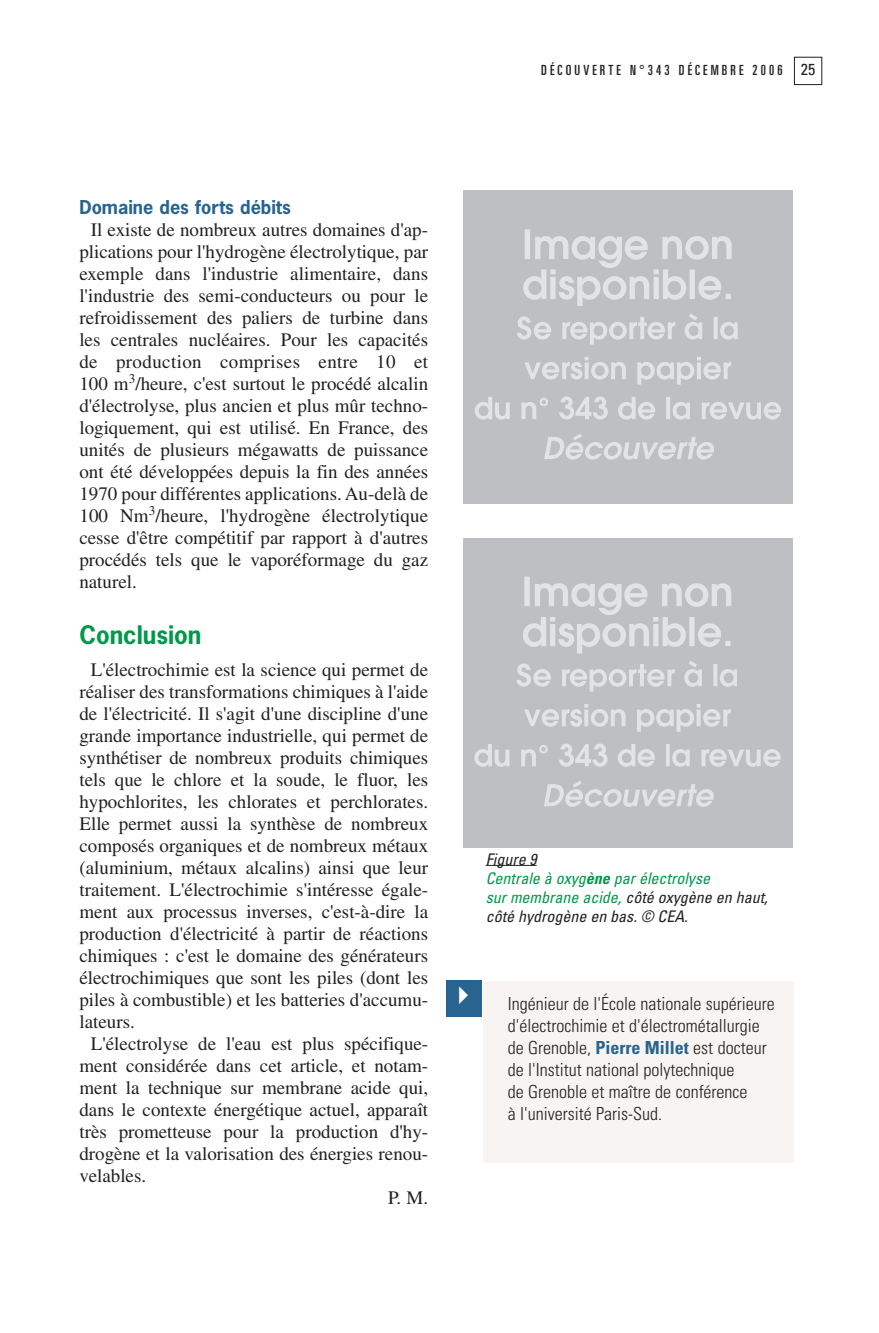
<style>
.page{position:relative;width:879px;height:1333px;background:#fff}
.page>*{position:absolute;margin:0;border:0;box-sizing:border-box;transform-origin:0 0}
.t1{font:700 24px "News Gothic";color:#00984a}
.t2{font:19px/22px "Times";color:#231f20;text-align:justify}
.t3{font:300 condensed 18px/22px "Univers";color:#231f20}
.t4{font:700 18px "News Gothic";color:#28648f}
.t5{font:italic condensed 16px/19px "Univers";color:#231f20}
.t6{font:ultra-condensed 14px "Univers";letter-spacing:.225em;color:#231f20}
.s1{font-stretch:condensed;font-size:16px}
.s2{color:#00984a}
.s3{font-weight:700;color:#00984a}
.s4{font-weight:700;color:#28648f}
</style>
<div class="page">
<div style="left:794px;top:57px;width:28px;height:28px;border:1px solid #231f20"></div>
<div style="left:483px;top:980px;width:311px;height:182px;background:#f7f4f2"></div>
<div style="left:447px;top:980px;width:35px;height:36px;background:#28648f"></div>
<div style="left:463px;top:189px;width:330px;height:314px;background:#bebfc2"></div>
<hr style="left:486px;top:865px;width:51px;height:1px;background:#231f20">
<div style="left:463px;top:537px;width:329px;height:310px;background:#bebfc2"></div>
<svg style="left:523px;top:229px;width:208px;height:77px"></svg>
<svg style="left:517px;top:314px;width:220px;height:30px"></svg>
<svg style="left:525px;top:357px;width:206px;height:27px"></svg>
<svg style="left:475px;top:397px;width:35px;height:22px"></svg>
<svg style="left:521px;top:398px;width:27px;height:21px"></svg>
<svg style="left:559px;top:396px;width:96px;height:23px"></svg>
<svg style="left:666px;top:397px;width:24px;height:22px"></svg>
<svg style="left:702px;top:402px;width:79px;height:17px"></svg>
<svg style="left:544px;top:434px;width:170px;height:25px"></svg>
<svg style="left:523px;top:576px;width:208px;height:77px"></svg>
<svg style="left:516px;top:661px;width:221px;height:30px"></svg>
<svg style="left:524px;top:704px;width:207px;height:27px"></svg>
<svg style="left:474px;top:744px;width:35px;height:22px"></svg>
<svg style="left:521px;top:745px;width:27px;height:21px"></svg>
<svg style="left:559px;top:743px;width:96px;height:23px"></svg>
<svg style="left:666px;top:744px;width:24px;height:22px"></svg>
<svg style="left:701px;top:749px;width:79px;height:17px"></svg>
<svg style="left:544px;top:781px;width:170px;height:25px"></svg>
<p class="t4" style="left:79px;top:197px;width:213px">Domaine des forts débits</p>
<p class="t2" style="left:79px;top:220px;width:350px;text-indent:11px">Il existe de nombreux autres domaines d'ap&shy;plications pour l'hydrogène électrolytique, par exemple dans l'industrie alimentaire, dans l'industrie des semi-conducteurs ou pour le refroidissement des paliers de turbine dans les centrales nucléaires. Pour les capacités de production comprises entre 10 et 100 m<sup>3</sup>/heure, c'est surtout le procédé alcalin d'électrolyse, plus ancien et plus mûr techno&shy;logiquement, qui est utilisé. En France, des unités de plusieurs mégawatts de puissance ont été développées depuis la fin des années 1970 pour différentes applications. Au-delà de 100 Nm<sup>3</sup>/heure, l'hydrogène électrolytique cesse d'être compétitif par rapport à d'autres procédés tels que le vaporéformage du gaz naturel.</p>
<p class="t1" style="left:79px;top:621px;width:124px">Conclusion</p>
<p class="t2" style="left:79px;top:660px;width:350px;text-indent:11px">L'électrochimie est la science qui permet de réaliser des transformations chimiques à l'aide de l'électricité. Il s'agit d'une discipline d'une grande importance industrielle, qui permet de synthétiser de nombreux produits chimiques tels que le chlore et la soude, le fluor, les hypochlorites, les chlorates et perchlorates.<br>Elle permet aussi la synthèse de nombreux composés organiques et de nombreux métaux (aluminium, métaux alcalins) ainsi que leur traitement. L'électrochimie s'intéresse égale&shy;ment aux processus inverses, c'est-à-dire la production d'électricité à partir de réactions chimiques : c'est le domaine des générateurs électrochimiques que sont les piles (dont les piles à combustible) et les batteries d'accumu&shy;lateurs.</p>
<p class="t2" style="left:91px;top:1034px;width:339px">L'électrolyse de l'eau est plus spécifique-</p>
<p class="t2" style="left:79px;top:1056px;width:350px">ment considérée dans cet article, et notam-</p>
<p class="t2" style="left:79px;top:1078px;width:350px">ment la technique sur membrane acide qui,</p>
<p class="t2" style="left:79px;top:1100px;width:350px">dans le contexte énergétique actuel, apparaît</p>
<p class="t2" style="left:79px;top:1122px;width:350px">très prometteuse pour la production d'hy-</p>
<p class="t2" style="left:79px;top:1144px;width:350px">drogène et la valorisation des énergies renou-</p>
<p class="t2" style="left:79px;top:1166px;width:68px">velables.</p>
<p class="t2" style="left:388px;top:1188px;width:42px">P. M.</p>
<p class="t6" style="left:541px;top:65px;width:275px">DÉCOUVERTE N°343 DÉCEMBRE 2006 <span class="s1">25</span></p>
<p class="t5" style="left:486px;top:851px;width:284px">Figure 9<br><span class="s2">Centrale à oxyg</span><span class="s3">ène</span> <span class="s2">par électrolyse<br>sur membrane acide,</span> côté oxygène en haut, côté hydrogène en bas. © CEA.</p>
<p class="t3" style="left:508px;top:994px;width:268px">Ingénieur de l'École nationale supérieure d'électrochimie et d'électrométallurgie de Grenoble, <span class="s4">Pierre Millet</span> est docteur de l'Institut national polytechnique<br>de Grenoble et maître de conférence<br>à l'université Paris-Sud.</p>
</div>
